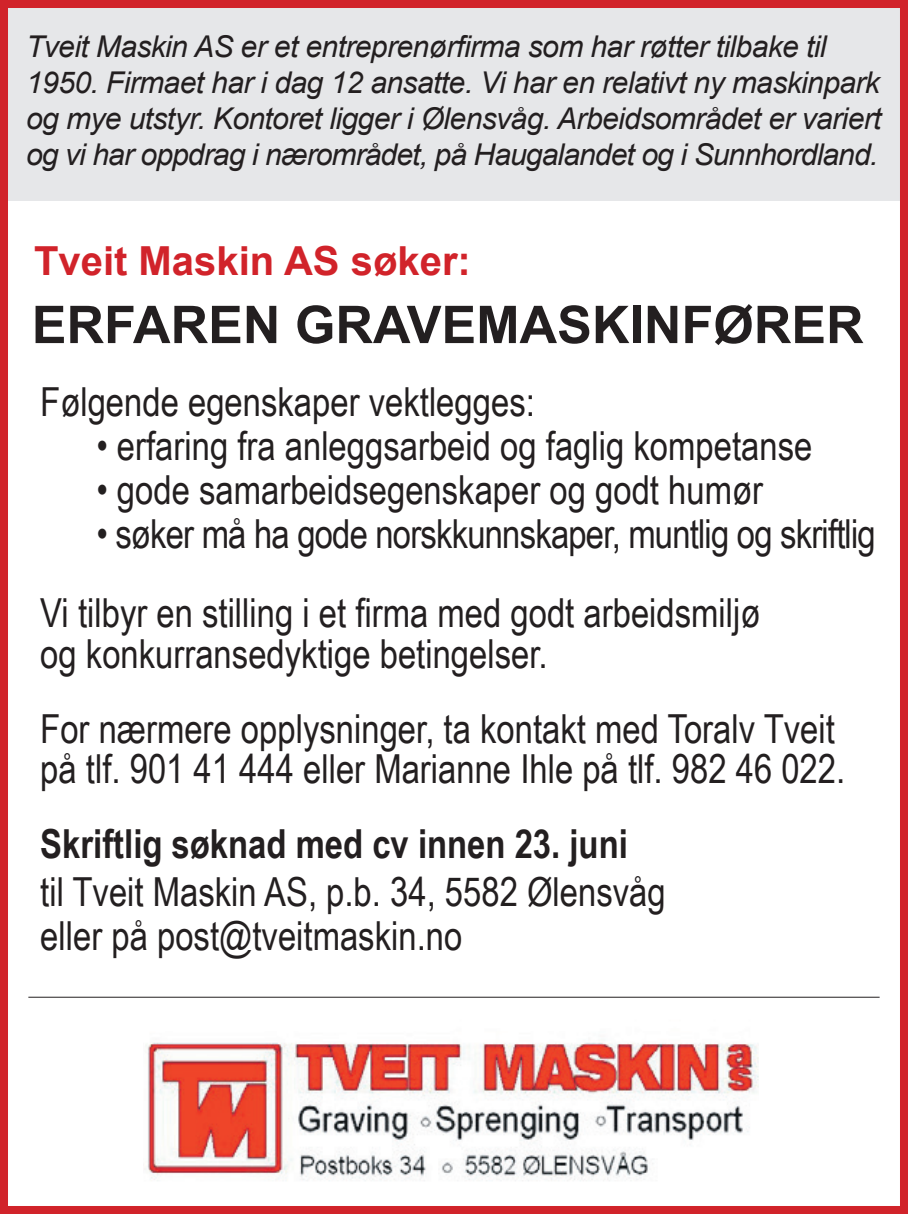
<style>
.page{position:relative;width:908px;height:1214px;background:#fff}
.page>*{position:absolute;margin:0;border:0;box-sizing:border-box;transform-origin:0 0}
.t1{font:700 52px "Arial";color:#231f20}
.t2{font:40px/75.2px "Arial Narrow";color:#231f20}
.t3{font:40px/79.2px "Arial Narrow";letter-spacing:-.02em;color:#231f20}
.t4{font:700 40px "Arial Narrow";color:#231f20}
.t5{font:700 40px "Arial";color:#d1232a}
.t6{font:italic 30px/36px "Arial";letter-spacing:-.02em;color:#231f20}
</style>
<div class="page">
<div style="left:0;top:0;width:907px;height:200px;background:#e6e7e9"></div>
<img style="left:143px;top:997px;width:614px;height:184px">
<div style="left:0;top:0;width:907px;height:1213px;border:8px solid #d1232a"></div>
<hr style="left:28px;top:996px;width:851px;height:1px;background:#231f20">
<p class="t6" style="left:26px;top:29px;width:856px">Tveit Maskin AS er et entreprenørfirma som har røtter tilbake til 1950. Firmaet har i dag 12 ansatte. Vi har en relativt ny maskinpark og mye utstyr. Kontoret ligger i Ølensvåg. Arbeidsområdet er variert og vi har oppdrag i nærområdet, på Haugalandet og i Sunnhordland.</p>
<p class="t5" style="left:34px;top:235px;width:438px">Tveit Maskin AS søker:</p>
<h1 class="t1" style="left:32px;top:290px;width:833px">ERFAREN GRAVEMASKINFØRER</h1>
<p class="t2" style="left:40px;top:363px;width:496px">Følgende egenskaper vektlegges:</p>
<p class="t2" style="left:96px;top:407px;width:717px">• erfaring fra anleggsarbeid og faglig kompetanse</p>
<p class="t2" style="left:96px;top:451px;width:668px">• gode samarbeidsegenskaper og godt humør</p>
<p class="t3" style="left:40px;top:493px;width:836px;text-indent:56px">• søker må ha gode norskkunnskaper, muntlig og skriftlig<br>Vi tilbyr en stilling i et firma med godt arbeidsmiljø</p>
<p class="t2" style="left:40px;top:614px;width:795px">og konkurransedyktige betingelser.<br>For nærmere opplysninger, ta kontakt med Toralv Tveit</p>
<p class="t2" style="left:40px;top:729px;width:806px">på tlf. 901 41 444 eller Marianne Ihle på tlf. 982 46 022.</p>
<p class="t4" style="left:40px;top:813px;width:589px">Skriftlig søknad med cv innen 23. juni</p>
<p class="t2" style="left:40px;top:868px;width:626px;line-height:44px">til Tveit Maskin AS, p.b. 34, 5582 Ølensvåg eller på post@tveitmaskin.no</p>
</div>
